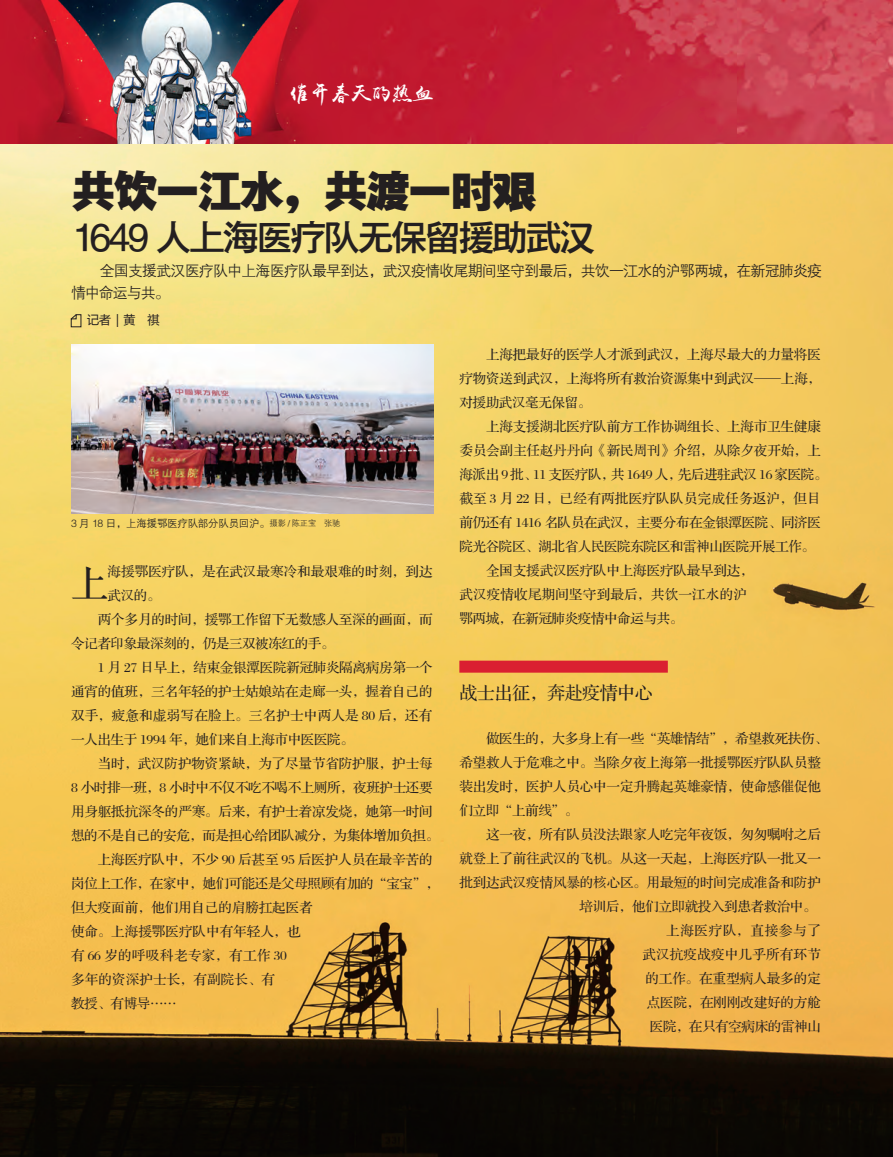
<style>
.page{position:relative;width:893px;height:1157px;background:#fff}
.page>*{position:absolute;margin:0;border:0;box-sizing:border-box;transform-origin:0 0}
.t1{font:45px "FZYDTHJW GB1 0";letter-spacing:-.065em;color:#231f20}
.t2{font:37.5px "FZS3 JW GB1 0";color:#231f20}
.t3{font:36px "FZYDZHJW GB1 0";letter-spacing:-.065em;color:#231f20}
.t4{font:21px "yuweij";letter-spacing:-.025em;color:#fff}
.t5{font:18px "FZS3 K GBK1 0";letter-spacing:-.025em;color:#231f20}
.t6{font:15px/22.5px "FZZDXJW GB1 0";letter-spacing:-.055em;color:#231f20}
.t7{font:13.5px "FZS3 JW GB1 0";letter-spacing:-.01em;color:#231f20}
.t8{font:13.5px "FZS3 JW GB1 0";letter-spacing:.02em;color:#231f20}
.t9{font:13.5px "FZS3 JW GB1 0";letter-spacing:.015em;color:#231f20}
.t10{font:13.5px "FZS3 JW GB1 0";letter-spacing:.035em;color:#231f20}
.t11{font:13.5px "FZS3 JW GB1 0";letter-spacing:.055em;color:#231f20}
.t12{font:12px "Microsoft Ya Hei";color:#231f20}
.t13{font:10.5px "FZZDXJW GB1 0";letter-spacing:-.025em;color:#231f20}
.s1{font-family:"FZXH1 JW GB1 0";font-size:8.25px}
</style>
<div class="page">
<img style="left:0;top:0;width:893px;height:1157px">
<svg style="left:71px;top:314px;width:10px;height:13px"></svg>
<div style="left:459px;top:660px;width:209px;height:12px;background:#da2031"></div>
<img style="left:71px;top:345px;width:363px;height:168px">
<h3 class="t4" style="left:289px;top:80px;width:145px">催开春天的热血</h3>
<p class="t1" style="left:71px;top:167px;width:467px">共饮一江水，共渡一时艰</p>
<p class="t3" style="left:71px;top:218px;width:526px">1649 人上海医疗队无保留援助武汉</p>
<p class="t6" style="left:71px;top:260px;width:753px">　　全国支援武汉医疗队中上海医疗队最早到达，武汉疫情收尾期间坚守到最后，共饮一江水的沪鄂两城，在新冠肺炎疫情中命运与共。</p>
<p class="t12" style="left:87px;top:312px;width:73px">记者｜黄　祺</p>
<p class="t13" style="left:71px;top:517px;width:271px">3 月 18 日，上海援鄂医疗队部分队员回沪。<span class="s1">摄影 / 陈正宝　张驰</span></p>
<p class="t2" style="left:71px;top:564px;width:39px">上</p>
<p class="t7" style="left:108px;top:564px;width:327px">海援鄂医疗队，是在武汉最寒冷和最艰难的时刻，到达</p>
<p class="t7" style="left:108px;top:588px;width:54px">武汉的。</p>
<p class="t7" style="left:98px;top:612px;width:336px">两个多月的时间，援鄂工作留下无数感人至深的画面，而</p>
<p class="t7" style="left:71px;top:636px;width:265px">令记者印象最深刻的，仍是三双被冻红的手。</p>
<p class="t7" style="left:98px;top:660px;width:336px">1 月 27 日早上，结束金银潭医院新冠肺炎隔离病房第一个</p>
<p class="t7" style="left:71px;top:684px;width:363px">通宵的值班，三名年轻的护士姑娘站在走廊一头，握着自己的</p>
<p class="t8" style="left:71px;top:708px;width:363px">双手，疲惫和虚弱写在脸上。三名护士中两人是 80 后，还有</p>
<p class="t7" style="left:71px;top:732px;width:284px">一人出生于 1994 年，她们来自上海市中医医院。</p>
<p class="t7" style="left:98px;top:756px;width:336px">当时，武汉防护物资紧缺，为了尽量节省防护服，护士每</p>
<p class="t7" style="left:71px;top:780px;width:363px">8 小时排一班，8 小时中不仅不吃不喝不上厕所，夜班护士还要</p>
<p class="t7" style="left:71px;top:804px;width:363px">用身躯抵抗深冬的严寒。后来，有护士着凉发烧，她第一时间</p>
<p class="t7" style="left:71px;top:828px;width:370px">想的不是自己的安危，而是担心给团队减分，为集体增加负担。</p>
<p class="t7" style="left:98px;top:852px;width:336px">上海医疗队中，不少 90 后甚至 95 后医护人员在最辛苦的</p>
<p class="t7" style="left:71px;top:876px;width:370px">岗位上工作，在家中，她们可能还是父母照顾有加的“宝宝”，</p>
<p class="t7" style="left:71px;top:900px;width:243px">但大疫面前，他们用自己的肩膀扛起医者</p>
<p class="t7" style="left:71px;top:924px;width:231px">使命。上海援鄂医疗队中有年轻人，也</p>
<p class="t10" style="left:71px;top:948px;width:217px">有 66 岁的呼吸科老专家，有工作 30</p>
<p class="t9" style="left:71px;top:972px;width:205px">多年的资深护士长，有副院长、有</p>
<p class="t7" style="left:71px;top:996px;width:107px">教授、有博导……</p>
<p class="t7" style="left:486px;top:347px;width:336px">上海把最好的医学人才派到武汉，上海尽最大的力量将医</p>
<p class="t7" style="left:459px;top:371px;width:363px">疗物资送到武汉，上海将所有救治资源集中到武汉——上海，</p>
<p class="t7" style="left:459px;top:395px;width:133px">对援助武汉毫无保留。</p>
<p class="t7" style="left:486px;top:419px;width:336px">上海支援湖北医疗队前方工作协调组长、上海市卫生健康</p>
<p class="t7" style="left:459px;top:443px;width:363px">委员会副主任赵丹丹向《新民周刊》介绍，从除夕夜开始，上</p>
<p class="t7" style="left:459px;top:467px;width:370px">海派出 9 批、11 支医疗队，共 1649 人，先后进驻武汉 16 家医院。</p>
<p class="t8" style="left:459px;top:491px;width:363px">截至 3 月 22 日，已经有两批医疗队队员完成任务返沪，但目</p>
<p class="t7" style="left:459px;top:515px;width:363px">前仍还有 1416 名队员在武汉，主要分布在金银潭医院、同济医</p>
<p class="t7" style="left:459px;top:539px;width:357px">院光谷院区、湖北省人民医院东院区和雷神山医院开展工作。</p>
<p class="t7" style="left:486px;top:563px;width:269px">全国支援武汉医疗队中上海医疗队最早到达，</p>
<p class="t9" style="left:459px;top:587px;width:289px">武汉疫情收尾期间坚守到最后，共饮一江水的沪</p>
<p class="t7" style="left:459px;top:611px;width:226px">鄂两城，在新冠肺炎疫情中命运与共。</p>
<p class="t5" style="left:459px;top:683px;width:195px">战士出征，奔赴疫情中心</p>
<p class="t7" style="left:486px;top:731px;width:343px">做医生的，大多身上有一些“英雄情结”，希望救死扶伤、</p>
<p class="t7" style="left:459px;top:755px;width:363px">希望救人于危难之中。当除夕夜上海第一批援鄂医疗队队员整</p>
<p class="t7" style="left:459px;top:779px;width:363px">装出发时，医护人员心中一定升腾起英雄豪情，使命感催促他</p>
<p class="t7" style="left:459px;top:803px;width:120px">们立即“上前线”。</p>
<p class="t7" style="left:486px;top:827px;width:336px">这一夜，所有队员没法跟家人吃完年夜饭，匆匆嘱咐之后</p>
<p class="t7" style="left:459px;top:851px;width:363px">就登上了前往武汉的飞机。从这一天起，上海医疗队一批又一</p>
<p class="t7" style="left:459px;top:875px;width:363px">批到达武汉疫情风暴的核心区。用最短的时间完成准备和防护</p>
<p class="t7" style="left:579px;top:899px;width:239px">培训后，他们立即就投入到患者救治中。</p>
<p class="t11" style="left:666px;top:923px;width:156px">上海医疗队，直接参与了</p>
<p class="t8" style="left:642px;top:947px;width:180px">武汉抗疫战疫中几乎所有环节</p>
<p class="t7" style="left:645px;top:971px;width:177px">的工作。在重型病人最多的定</p>
<p class="t7" style="left:647px;top:995px;width:175px">点医院，在刚刚改建好的方舱</p>
<p class="t7" style="left:650px;top:1019px;width:173px">医院，在只有空病床的雷神山</p>
</div>
